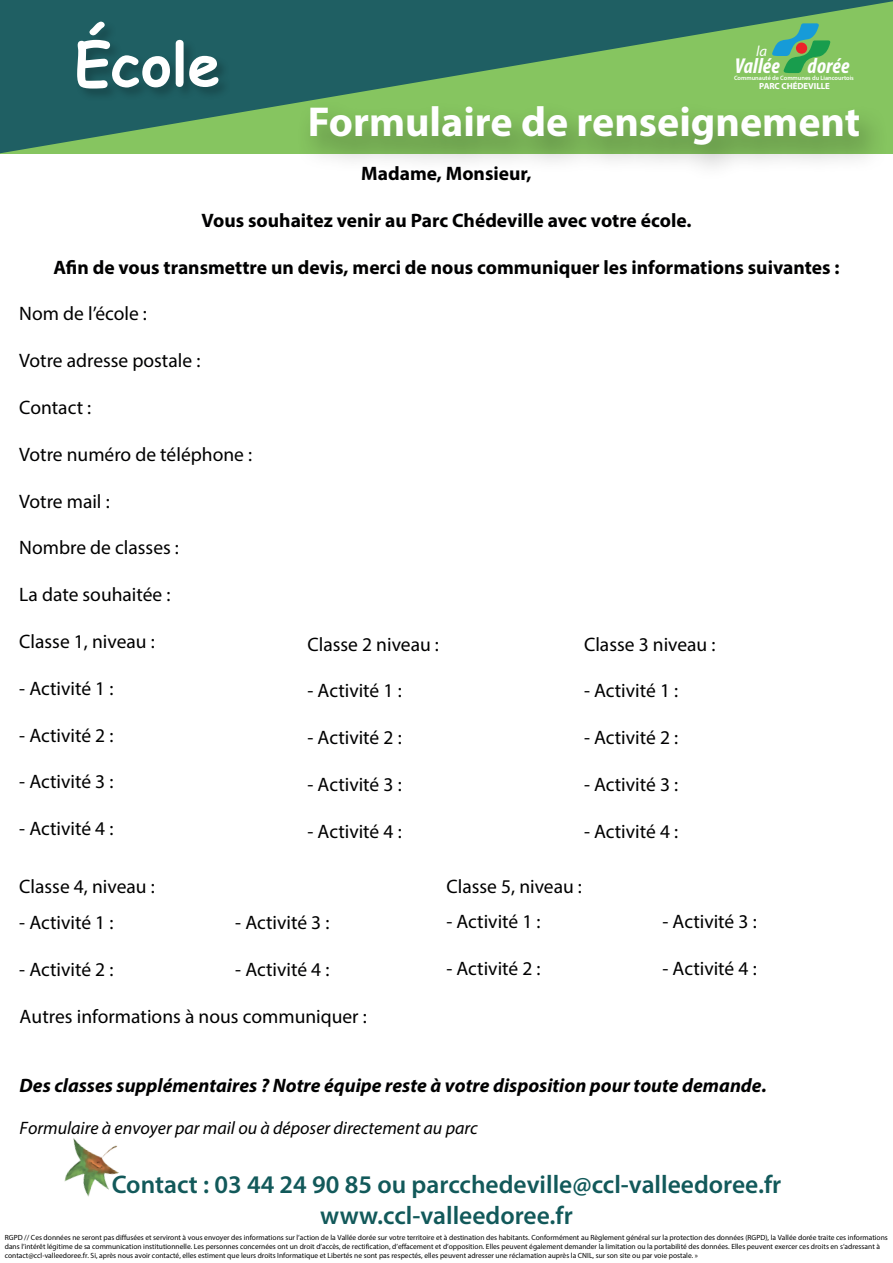
<style>
.page{position:relative;width:893px;height:1263px;background:#fff}
.page>*{position:absolute;margin:0;border:0;box-sizing:border-box;transform-origin:0 0}
.t1{font:700 58.5px "Comic Sans MS";color:#fff}
.t2{font:700 42px "Myriad Pro";color:#fff}
.t3{font:600 25.5px/30.6px "Myriad Pro";color:#12595a;text-align:center}
.t4{font:italic 700 condensed 21.6px "Myriad Pro";letter-spacing:.005em;color:#fff}
.t5{font:19.5px "Myriad Pro";color:#000001}
.t6{font:700 19.5px "Myriad Pro";color:#000001}
.t7{font:italic 700 19.5px "Myriad Pro";color:#000001}
.t8{font:italic 18px "Myriad Pro";color:#000001}
.t9{font:italic 14.7px "Myriad Pro";color:#fff}
.t10{font:700 8.85px "Myriad Pro";letter-spacing:-.005em;color:#fff}
.t11{font:7.5px/9px "Myriad Pro";color:#000}
.t12{font:600 6.3px "Myriad Pro";letter-spacing:-.005em;color:#fff}
</style>
<div class="page">
<svg style="left:0;top:0;width:893px;height:153px;background:#448461"></svg>
<div style="left:296px;top:99px;width:594px;height:83px;background:#000001;opacity:.4"></div>
<div style="left:75px;top:21px;width:157px;height:82px;background:#000001;opacity:.25"></div>
<img style="left:64px;top:1138px;width:55px;height:59px">
<svg style="left:772px;top:23px;width:59px;height:50px;background:#58b374"></svg>
<div style="left:796px;top:43px;width:11px;height:11px;background:#ec2329;border-radius:50%"></div>
<h1 class="t1" style="left:74px;top:21px;width:148px">École</h1>
<h3 class="t9" style="left:756px;top:42px;width:12px">la</h3>
<p class="t12" style="left:734px;top:74px;width:121px">Communauté de Communes du Liancourtois</p>
<p class="t10" style="left:759px;top:80px;width:72px">PARC CHÉDEVILLE</p>
<h3 class="t4" style="left:735px;top:52px;width:46px">Vallée</h3>
<h3 class="t4" style="left:808px;top:52px;width:43px">dorée</h3>
<h2 class="t2" style="left:308px;top:94px;width:554px">Formulaire de renseignement</h2>
<h3 class="t6" style="left:361px;top:161px;width:172px">Madame, Monsieur,</h3>
<h3 class="t6" style="left:202px;top:207px;width:491px">Vous souhaitez venir au Parc Chédeville avec votre école.</h3>
<h3 class="t6" style="left:53px;top:254px;width:788px">Afin de vous transmettre un devis, merci de nous communiquer les informations suivantes :</h3>
<h3 class="t5" style="left:19px;top:302px;width:129px">Nom de l’école :</h3>
<h3 class="t5" style="left:19px;top:349px;width:183px">Votre adresse postale :</h3>
<h3 class="t5" style="left:19px;top:395px;width:74px">Contact :</h3>
<h3 class="t5" style="left:19px;top:442px;width:234px">Votre numéro de téléphone :</h3>
<h3 class="t5" style="left:19px;top:489px;width:92px">Votre mail :</h3>
<h3 class="t5" style="left:19px;top:536px;width:161px">Nombre de classes :</h3>
<h3 class="t5" style="left:19px;top:583px;width:153px">La date souhaitée :</h3>
<h3 class="t5" style="left:19px;top:629px;width:137px">Classe 1, niveau :</h3>
<h3 class="t5" style="left:19px;top:676px;width:96px">- Activité 1 :</h3>
<h3 class="t5" style="left:19px;top:723px;width:96px">- Activité 2 :</h3>
<h3 class="t5" style="left:19px;top:770px;width:96px">- Activité 3 :</h3>
<h3 class="t5" style="left:19px;top:817px;width:96px">- Activité 4 :</h3>
<h3 class="t5" style="left:308px;top:632px;width:133px">Classe 2 niveau :</h3>
<h3 class="t5" style="left:308px;top:679px;width:96px">- Activité 1 :</h3>
<h3 class="t5" style="left:308px;top:726px;width:96px">- Activité 2 :</h3>
<h3 class="t5" style="left:308px;top:772px;width:96px">- Activité 3 :</h3>
<h3 class="t5" style="left:308px;top:819px;width:96px">- Activité 4 :</h3>
<h3 class="t5" style="left:584px;top:632px;width:133px">Classe 3 niveau :</h3>
<h3 class="t5" style="left:584px;top:679px;width:96px">- Activité 1 :</h3>
<h3 class="t5" style="left:584px;top:726px;width:96px">- Activité 2 :</h3>
<h3 class="t5" style="left:584px;top:772px;width:96px">- Activité 3 :</h3>
<h3 class="t5" style="left:584px;top:819px;width:96px">- Activité 4 :</h3>
<h3 class="t5" style="left:19px;top:874px;width:137px">Classe 4, niveau :</h3>
<h3 class="t5" style="left:19px;top:910px;width:96px">- Activité 1 :</h3>
<h3 class="t5" style="left:235px;top:910px;width:96px">- Activité 3 :</h3>
<h3 class="t5" style="left:19px;top:957px;width:96px">- Activité 2 :</h3>
<h3 class="t5" style="left:235px;top:957px;width:96px">- Activité 4 :</h3>
<h3 class="t5" style="left:20px;top:1004px;width:349px">Autres informations à nous communiquer :</h3>
<h3 class="t5" style="left:446px;top:875px;width:137px">Classe 5, niveau :</h3>
<h3 class="t5" style="left:446px;top:910px;width:96px">- Activité 1 :</h3>
<h3 class="t5" style="left:662px;top:910px;width:96px">- Activité 3 :</h3>
<h3 class="t5" style="left:446px;top:957px;width:96px">- Activité 2 :</h3>
<h3 class="t5" style="left:662px;top:957px;width:96px">- Activité 4 :</h3>
<h3 class="t7" style="left:20px;top:1072px;width:749px">Des classes supplémentaires ? Notre équipe reste à votre disposition pour toute demande.</h3>
<h3 class="t8" style="left:20px;top:1117px;width:460px">Formulaire à envoyer par mail ou à déposer directement au parc</h3>
<h3 class="t3" style="left:112px;top:1168px;width:671px">Contact : 03 44 24 90 85 ou parcchedeville@ccl-valleedoree.fr www.ccl-valleedoree.fr</h3>
<p class="t11" style="left:5px;top:1233px;width:885px">RGPD // Ces données ne seront pas diffusées et serviront à vous envoyer des informations sur l’action de la Vallée dorée sur votre territoire et à destination des habitants. Conformément au Règlement général sur la protection des données (RGPD), la Vallée dorée traite ces informations dans l’intérêt légitime de sa communication institutionnelle. Les personnes concernées ont un droit d’accès, de rectification, d’effacement et d’opposition. Elles peuvent également demander la limitation ou la portabilité des données. Elles peuvent exercer ces droits en s’adressant à contact@ccl-valleedoree.fr. Si, après nous avoir contacté, elles estiment que leurs droits Informatique et Libertés ne sont pas respectés, elles peuvent adresser une réclamation auprès la CNIL, sur son site ou par voie postale. »</p>
</div>
